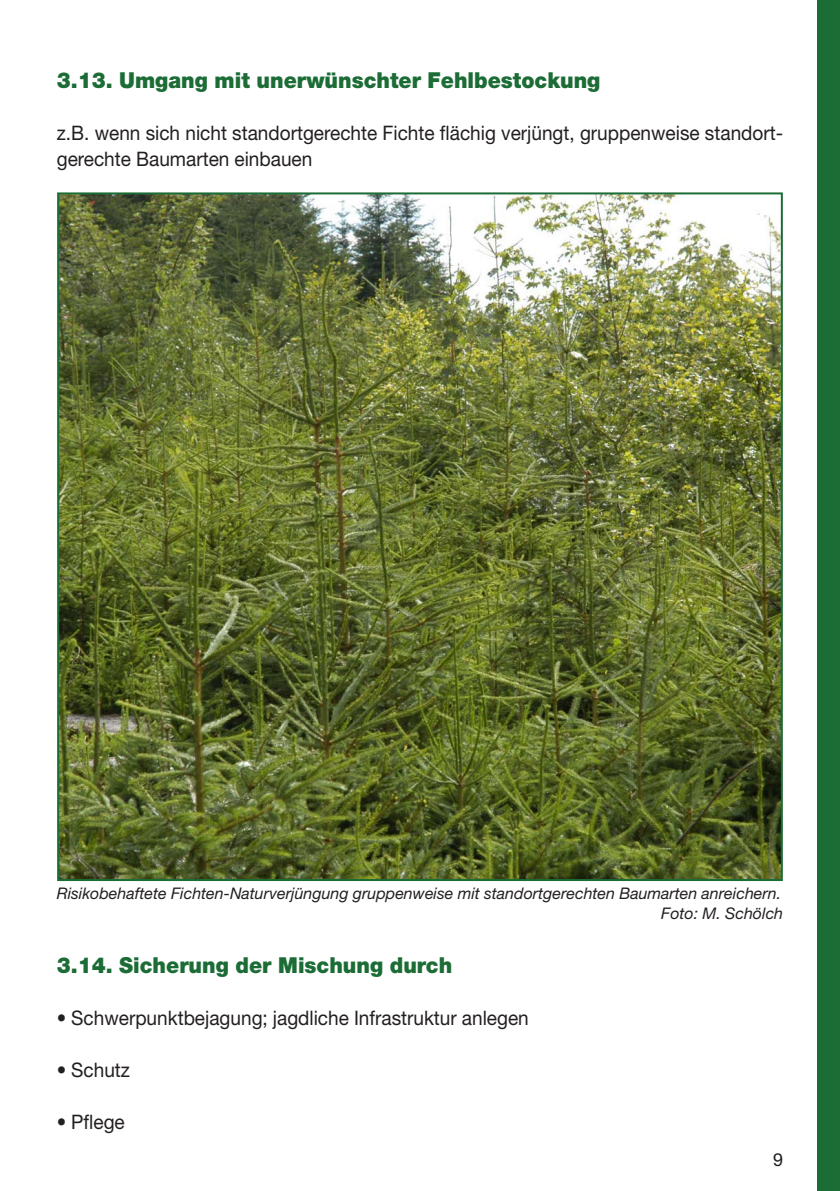
<style>
.page{position:relative;width:840px;height:1191px;background:#fff}
.page>*{position:absolute;margin:0;border:0;box-sizing:border-box;transform-origin:0 0}
.t1{font:900 22px "Helvetica Neue";color:#1c6c36;scale:.95 1}
.t2{font:20px/26px "Helvetica Neue";color:#231f20;scale:.95 1}
.t3{font:18px "Helvetica Neue";color:#231f20}
.t4{font:italic 16px/20px "Helvetica Neue";color:#231f20;text-align:right}
</style>
<div class="page">
<img style="left:60px;top:195px;width:719px;height:683px">
<div style="left:816px;top:0;width:23px;height:1191px;background:#1c6c36"></div>
<p class="t1" style="left:57px;top:67px;width:573px">3.13. Umgang mit unerwünschter Fehlbestockung</p>
<p class="t2" style="left:57px;top:120px;width:765px">z.B. wenn sich nicht standortgerechte Fichte flächig verjüngt, gruppenweise standort&shy;gerechte Baumarten einbauen</p>
<p class="t4" style="left:57px;top:883px;width:727px">Risikobehaftete Fichten-Naturverjüngung gruppenweise mit standortgerechten Baumarten anreichern.<br>Foto: M. Schölch</p>
<p class="t1" style="left:57px;top:951px;width:417px">3.14. Sicherung der Mischung durch</p>
<p class="t2" style="left:57px;top:1004px;width:498px">• Schwerpunktbejagung; jagdliche Infrastruktur anlegen</p>
<p class="t2" style="left:57px;top:1056px;width:79px">• Schutz</p>
<p class="t2" style="left:57px;top:1108px;width:73px">• Pflege</p>
<p class="t3" style="left:772px;top:1148px;width:12px">9</p>
</div>
